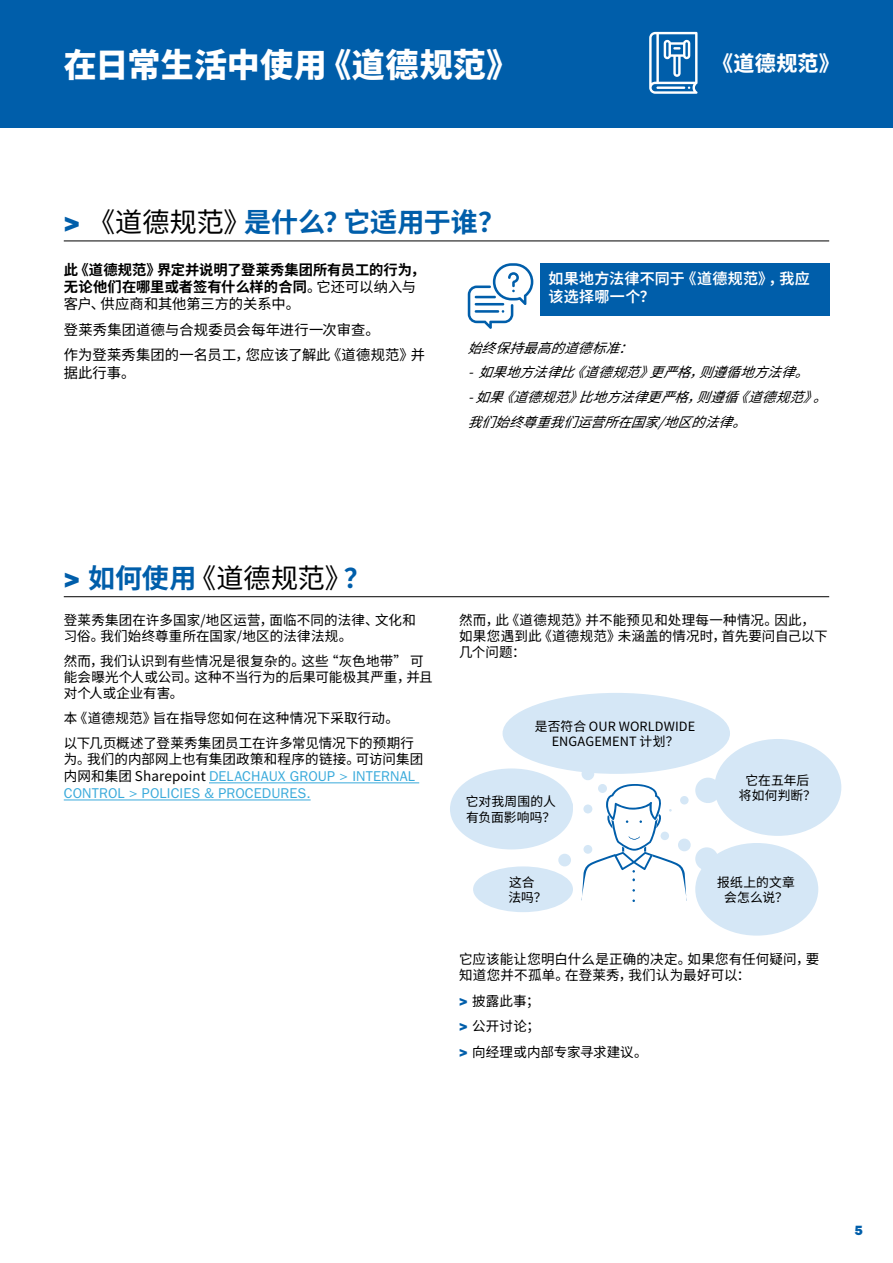
<style>
.page{position:relative;width:893px;height:1263px;background:#fff}
.page>*{position:absolute;margin:0;border:0;box-sizing:border-box;transform-origin:0 0}
.t1{font:100 33px "Noto Sans SC";letter-spacing:.005em;color:#fff}
.titre2{font:100 27px "Noto Sans SC";letter-spacing:.005em;color:#005eaa}
.titre2-2{font:100 27px "Noto Sans SC";letter-spacing:.005em;color:#000}
.t2{font:100 21px "Noto Sans SC";color:#fff}
.courant{font:100 15px/18px "Noto Sans SC";letter-spacing:.02em;color:#fff}
.courant-2{font:100 14.25px/17.1px "Noto Sans SC";letter-spacing:.01em;color:#000}
.courant_9_espAV2{font:14.25px/17.1px "ITC Franklin Gothic Std";letter-spacing:.01em;color:#3aaadb}
.courant-3{font:100 13.5px/16.2px "Noto Sans SC";letter-spacing:.01em;color:#000}
.courant-4{font:italic 100 13.5px "Noto Sans SC";color:#000}
.courant_9_espAV2-2{font:100 13.5px/16.2px "Noto Sans SC";letter-spacing:.005em;color:#000}
.t3{font:13.5px "ITC Franklin Gothic Std Hvy";color:#005eaa}
.courant-5{font:100 12.75px/15.3px "Noto Sans SC";letter-spacing:.01em;color:#000;text-align:center}
.s1{font-family:"ITC Franklin Gothic Std Hvy";font-weight:400}
.s2{color:#000}
.s3{font-family:"ITC Franklin Gothic Std Hvy";font-weight:400;color:#005eaa}
.s4{color:#005eaa}
.s5{font-family:"Noto Sans SC";font-weight:100;font-size:13.5px;color:#000}
.s6{font-family:"ITC Franklin Gothic Std Hvy";font-weight:400;font-size:14.25px;color:#005eaa}
</style>
<div class="page">
<div style="left:0;top:0;width:893px;height:128px;background:#005eaa"></div>
<svg style="left:649px;top:32px;width:49px;height:62px"></svg>
<hr style="left:656px;top:87px;width:29px;height:2px;background:#fff">
<div style="left:540px;top:264px;width:289px;height:52px;background:#005eaa"></div>
<hr style="left:64px;top:241px;width:765px;height:1px;background:#000">
<hr style="left:64px;top:596px;width:765px;height:1px;background:#000">
<hr style="left:209px;top:782px;width:210px;height:1px;background:#3aaadb">
<hr style="left:64px;top:800px;width:247px;height:1px;background:#3aaadb">
<div style="left:503px;top:693px;width:227px;height:81px;background:#d5e7f6;border-radius:50%"></div>
<div style="left:473px;top:866px;width:100px;height:46px;background:#d5e7f6;border-radius:50%"></div>
<div style="left:450px;top:768px;width:123px;height:81px;background:#d5e7f6;border-radius:50%"></div>
<div style="left:714px;top:739px;width:127px;height:97px;background:#d5e7f6;border-radius:50%"></div>
<div style="left:582px;top:767px;width:12px;height:13px;background:#d5e7f6;border-radius:50%"></div>
<div style="left:558px;top:854px;width:13px;height:12px;background:#d5e7f6;border-radius:50%"></div>
<div style="left:695px;top:778px;width:26px;height:25px;background:#d5e7f6;border-radius:50%"></div>
<svg style="left:678px;top:838px;width:13px;height:13px"></svg>
<div style="left:695px;top:847px;width:23px;height:23px;background:#d5e7f6;border-radius:50%"></div>
<svg style="left:582px;top:784px;width:105px;height:118px"></svg>
<div style="left:583px;top:804px;width:9px;height:9px;background:#d5e7f6;border-radius:50%"></div>
<div style="left:695px;top:843px;width:123px;height:93px;background:#d5e7f6;border-radius:50%"></div>
<svg style="left:468px;top:263px;width:65px;height:66px"></svg>
<hr style="left:475px;top:310px;width:24px;height:3px;background:#005eaa">
<hr style="left:475px;top:296px;width:21px;height:2px;background:#005eaa">
<h1 class="t1" style="left:64px;top:46px;width:457px">在日常生活中使用《道德规范》</h1>
<h3 class="t2" style="left:712px;top:52px;width:129px">《道德规范》</h3>
<p class="titre2" style="left:64px;top:207px;width:443px"><span class="s1">&gt;</span> <span class="s2">《道德规范》</span>是什么？它适用于谁？</p>
<p class="courant-2" style="left:64px;top:262px;width:363px">此《道德规范》界定并说明了登莱秀集团所有员工的行为，无论他们在哪里或者签有什么样的合同。它还可以纳入与客户、供应商和其他第三方的关系中。</p>
<p class="courant-2" style="left:64px;top:321px;width:317px">登莱秀集团道德与合规委员会每年进行一次审查。</p>
<p class="courant-2" style="left:64px;top:346px;width:363px;line-height:18px">作为登莱秀集团的一名员工，您应该了解此《道德规范》并据此行事。</p>
<p class="courant" style="left:549px;top:270px;width:263px">如果地方法律不同于《道德规范》，我应该选择哪一个？</p>
<p class="courant-4" style="left:468px;top:340px;width:180px">始终保持最高的道德标准：</p>
<p class="courant-4" style="left:468px;top:365px;width:356px">-如果地方法律比《道德规范》更严格，则遵循地方法律。</p>
<p class="courant-4" style="left:468px;top:389px;width:374px">-如果《道德规范》比地方法律更严格，则遵循《道德规范》。</p>
<p class="courant-4" style="left:468px;top:414px;width:294px">我们始终尊重我们运营所在国家/地区的法律。</p>
<p class="titre2-2" style="left:64px;top:563px;width:309px"><span class="s3">&gt;</span> <span class="s4">如何使用</span>《道德规范》<span class="s4">？</span></p>
<p class="courant-3" style="left:64px;top:612px;width:354px">登莱秀集团在许多国家/地区运营，面临不同的法律、文化和习俗。我们始终尊重所在国家/地区的法律法规。</p>
<p class="courant-3" style="left:64px;top:653px;width:371px">然而，我们认识到有些情况是很复杂的。这些“灰色地带” 可能会曝光个人或公司。这种不当行为的后果可能极其严重，并且对个人或企业有害。</p>
<p class="courant-3" style="left:64px;top:710px;width:337px">本《道德规范》旨在指导您如何在这种情况下采取行动。</p>
<p class="courant_9_espAV2-2" style="left:64px;top:735px;width:361px">以下几页概述了登莱秀集团员工在许多常见情况下的预期行为。我们的内部网上也有集团政策和程序的链接。可访问集团</p>
<p class="courant_9_espAV2" style="left:64px;top:768px;width:353px"><span class="s5">内网和集团 Sharepoint</span> DELACHAUX GROUP &gt; INTERNAL<br>CONTROL &gt; POLICIES &amp; PROCEDURES.</p>
<p class="courant-3" style="left:459px;top:612px;width:370px">然而，此《道德规范》并不能预见和处理每一种情况。因此，如果您遇到此《道德规范》未涵盖的情况时，首先要问自己以下几个问题：</p>
<p class="courant-5" style="left:535px;top:719px;width:162px">是否符合 OUR WORLDWIDE<br>ENGAGEMENT 计划？</p>
<p class="courant-5" style="left:466px;top:794px;width:92px;text-align:left">它对我周围的人有负面影响吗？</p>
<p class="courant-5" style="left:508px;top:875px;width:40px;text-align:left">这合法吗？</p>
<p class="courant-5" style="left:739px;top:773px;width:79px">它在五年后将如何判断？</p>
<p class="courant-5" style="left:717px;top:875px;width:79px">报纸上的文章会怎么说？</p>
<p class="courant-3" style="left:459px;top:951px;width:361px">它应该能让您明白什么是正确的决定。如果您有任何疑问，要知道您并不孤单。在登莱秀，我们认为最好可以：</p>
<p class="courant-3" style="left:459px;top:993px;width:82px"><span class="s6">&gt;</span> 披露此事；</p>
<p class="courant-3" style="left:459px;top:1018px;width:82px"><span class="s6">&gt;</span> 公开讨论；</p>
<p class="courant-3" style="left:459px;top:1044px;width:190px"><span class="s6">&gt;</span> 向经理或内部专家寻求建议。</p>
<p class="t3" style="left:855px;top:1222px;width:10px">5</p>
</div>
